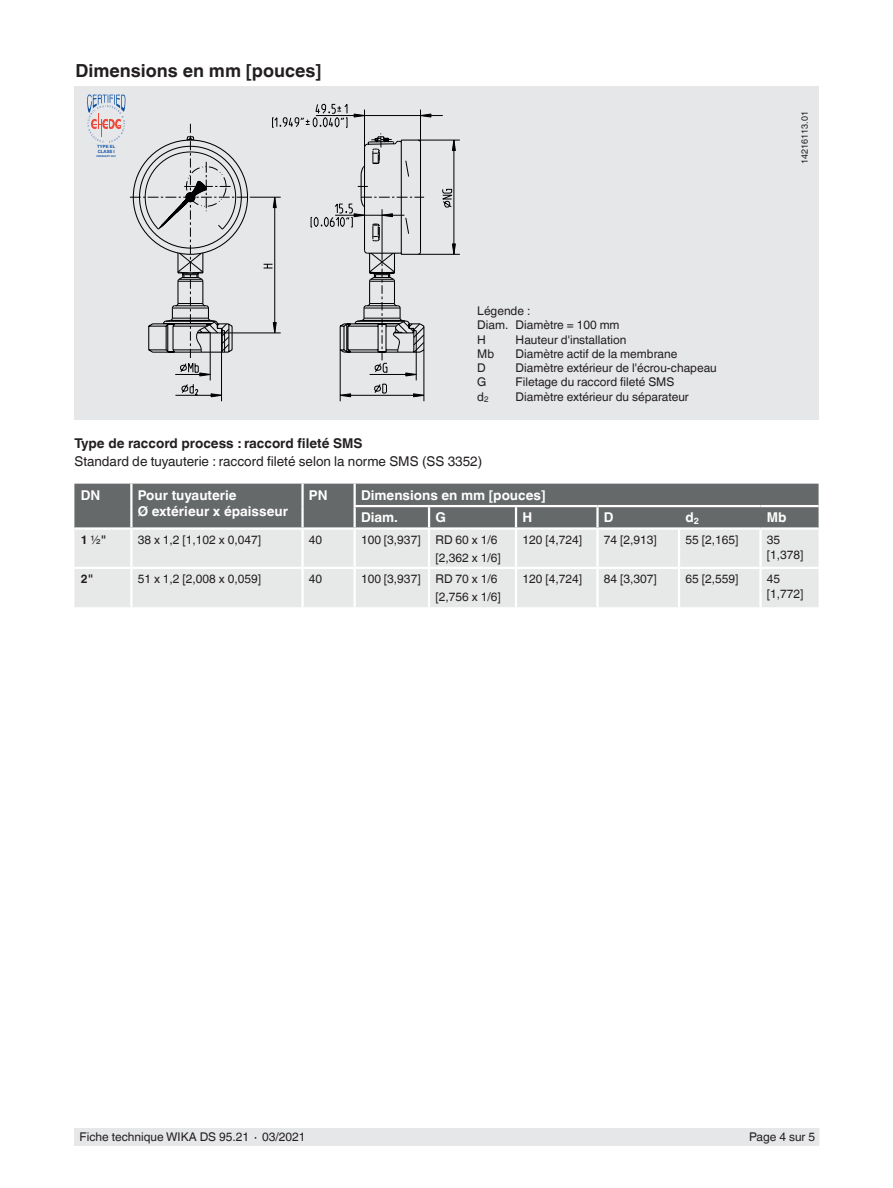
<style>
.page{position:relative;width:893px;height:1188px;background:#fff}
.page>*{position:absolute;margin:0;border:0;box-sizing:border-box;transform-origin:0 0}
.t1{font:700 18px "Helvetica World";color:#231f20}
.t2{font:700 13.5px/16.5px "Helvetica World";color:#fff}
.t3{font:13.5px "Helvetica World";color:#231f20}
.t4{font:700 13.5px "Helvetica World";color:#231f20}
.t5{font:12px/18px "Helvetica World";color:#231f20}
.t6{font:700 12px "Helvetica World";color:#231f20}
.t7{font:9px "Helvetica World";color:#231f20}
.t8{font:700 4.35px/5.2px "Arial";color:#0a4fa2}
.t9{font:700 2.55px "Arial";color:#0a4fa2}
.s1{font-weight:400}
</style>
<div class="page">
<div style="left:75px;top:1128px;width:744px;height:17px;background:#e6e7e9"></div>
<div style="left:74px;top:484px;width:745px;height:43px;background:#666969"></div>
<div style="left:74px;top:530px;width:745px;height:77px;background:#e7e9e8"></div>
<hr style="left:130px;top:484px;width:3px;height:22px;background:#fff">
<hr style="left:130px;top:506px;width:3px;height:21px;background:#fff">
<hr style="left:301px;top:484px;width:3px;height:22px;background:#fff">
<hr style="left:301px;top:506px;width:3px;height:21px;background:#fff">
<hr style="left:353px;top:507px;width:3px;height:20px;background:#fff">
<hr style="left:428px;top:507px;width:2px;height:20px;background:#fff">
<hr style="left:515px;top:507px;width:2px;height:20px;background:#fff">
<hr style="left:596px;top:507px;width:3px;height:20px;background:#fff">
<hr style="left:428px;top:530px;width:2px;height:37px;background:#fff">
<hr style="left:515px;top:530px;width:2px;height:37px;background:#fff">
<hr style="left:678px;top:530px;width:2px;height:37px;background:#fff">
<hr style="left:759px;top:530px;width:3px;height:37px;background:#fff">
<hr style="left:355px;top:567px;width:74px;height:2px;background:#fff">
<hr style="left:429px;top:567px;width:87px;height:2px;background:#fff">
<hr style="left:428px;top:569px;width:2px;height:38px;background:#fff">
<hr style="left:516px;top:567px;width:81px;height:2px;background:#fff">
<hr style="left:515px;top:569px;width:2px;height:38px;background:#fff">
<hr style="left:678px;top:569px;width:2px;height:38px;background:#fff">
<hr style="left:759px;top:569px;width:3px;height:38px;background:#fff">
<hr style="left:130px;top:530px;width:3px;height:37px;background:#fff">
<hr style="left:301px;top:530px;width:3px;height:37px;background:#fff">
<hr style="left:353px;top:530px;width:3px;height:37px;background:#fff">
<hr style="left:596px;top:530px;width:3px;height:37px;background:#fff">
<hr style="left:74px;top:567px;width:57px;height:2px;background:#fff">
<hr style="left:131px;top:567px;width:172px;height:2px;background:#fff">
<hr style="left:130px;top:569px;width:3px;height:38px;background:#fff">
<hr style="left:303px;top:567px;width:52px;height:2px;background:#fff">
<hr style="left:301px;top:569px;width:3px;height:38px;background:#fff">
<hr style="left:353px;top:569px;width:3px;height:38px;background:#fff">
<hr style="left:597px;top:567px;width:82px;height:2px;background:#fff">
<hr style="left:596px;top:569px;width:3px;height:38px;background:#fff">
<hr style="left:679px;top:567px;width:81px;height:2px;background:#fff">
<hr style="left:760px;top:567px;width:59px;height:2px;background:#fff">
<hr style="left:353px;top:484px;width:3px;height:21px;background:#fff">
<hr style="left:353px;top:505px;width:76px;height:2px;background:#fff">
<hr style="left:429px;top:505px;width:87px;height:2px;background:#fff">
<hr style="left:516px;top:505px;width:81px;height:2px;background:#fff">
<hr style="left:597px;top:505px;width:82px;height:2px;background:#fff">
<hr style="left:679px;top:505px;width:81px;height:2px;background:#fff">
<hr style="left:760px;top:505px;width:59px;height:2px;background:#fff">
<div style="left:74px;top:86px;width:745px;height:334px;background:#e6e7e9"></div>
<svg style="left:87px;top:95px;width:373px;height:307px"></svg>
<h1 class="t1" style="left:76px;top:60px;width:247px">Dimensions en mm [pouces]</h1>
<p class="t8" style="left:97px;top:144px;width:20px">TYPE EL<br>CLASS I</p>
<p class="t9" style="left:96px;top:154px;width:21px">FEBRUARY 2021</p>
<p class="t7" style="left:799px;top:164px;width:54px;rotate:-90deg">14216113.01</p>
<p class="t5" style="left:477px;top:303px;width:144px;line-height:14.4px">Légende :<br>Diam. Diamètre = 100 mm<br>H</p>
<p class="t5" style="left:516px;top:330px;width:112px">Hauteur d'installation</p>
<p class="t5" style="left:477px;top:345px;width:18px">Mb</p>
<p class="t5" style="left:516px;top:345px;width:163px">Diamètre actif de la membrane</p>
<p class="t5" style="left:477px;top:359px;width:10px">D</p>
<p class="t5" style="left:516px;top:359px;width:203px">Diamètre extérieur de l'écrou-chapeau</p>
<p class="t5" style="left:477px;top:373px;width:11px">G</p>
<p class="t5" style="left:516px;top:373px;width:160px">Filetage du raccord fileté SMS</p>
<p class="t5" style="left:477px;top:387px;width:13px">d<sub>2</sub></p>
<p class="t5" style="left:516px;top:387px;width:175px">Diamètre extérieur du séparateur</p>
<p class="t4" style="left:74px;top:435px;width:290px">Type de raccord process : raccord fileté SMS</p>
<p class="t3" style="left:74px;top:453px;width:409px">Standard de tuyauterie : raccord fileté selon la norme SMS (SS 3352)</p>
<p class="t2" style="left:81px;top:487px;width:21px">DN</p>
<p class="t2" style="left:138px;top:487px;width:152px">Pour tuyauterie<br>Ø extérieur x épaisseur</p>
<p class="t2" style="left:309px;top:487px;width:20px">PN</p>
<p class="t2" style="left:361px;top:484px;width:186px;line-height:22.5px">Dimensions en mm [pouces]<br>Diam.</p>
<p class="t2" style="left:435px;top:509px;width:12px">G</p>
<p class="t2" style="left:522px;top:509px;width:11px">H</p>
<p class="t2" style="left:604px;top:509px;width:11px">D</p>
<p class="t2" style="left:685px;top:509px;width:15px">d<sub>2</sub></p>
<p class="t2" style="left:767px;top:509px;width:21px">Mb</p>
<p class="t6" style="left:81px;top:532px;width:27px">1 <span class="s1">½</span>"</p>
<p class="t5" style="left:138px;top:530px;width:125px">38 x 1,2 [1,102 x 0,047]</p>
<p class="t5" style="left:309px;top:530px;width:15px">40</p>
<p class="t5" style="left:361px;top:530px;width:141px;text-align:right">100 [3,937] RD 60 x 1/6 [2,362 x 1/6]</p>
<p class="t5" style="left:522px;top:530px;width:61px">120 [4,724]</p>
<p class="t5" style="left:604px;top:530px;width:54px">74 [2,913]</p>
<p class="t5" style="left:685px;top:530px;width:54px">55 [2,165]</p>
<p class="t5" style="left:767px;top:532px;width:38px;line-height:15px">35 [1,378]</p>
<p class="t6" style="left:81px;top:572px;width:14px">2"</p>
<p class="t5" style="left:138px;top:570px;width:125px">51 x 1,2 [2,008 x 0,059]</p>
<p class="t5" style="left:309px;top:570px;width:15px">40</p>
<p class="t5" style="left:361px;top:570px;width:141px;text-align:right">100 [3,937] RD 70 x 1/6 [2,756 x 1/6]</p>
<p class="t5" style="left:522px;top:570px;width:61px">120 [4,724]</p>
<p class="t5" style="left:604px;top:570px;width:54px">84 [3,307]</p>
<p class="t5" style="left:685px;top:570px;width:54px">65 [2,559]</p>
<p class="t5" style="left:767px;top:571px;width:38px;line-height:15px">45 [1,772]</p>
<p class="t5" style="left:80px;top:1128px;width:227px">Fiche technique WIKA DS 95.21 ∙ 03/2021</p>
<p class="t5" style="left:749px;top:1128px;width:67px">Page 4 sur 5</p>
</div>
